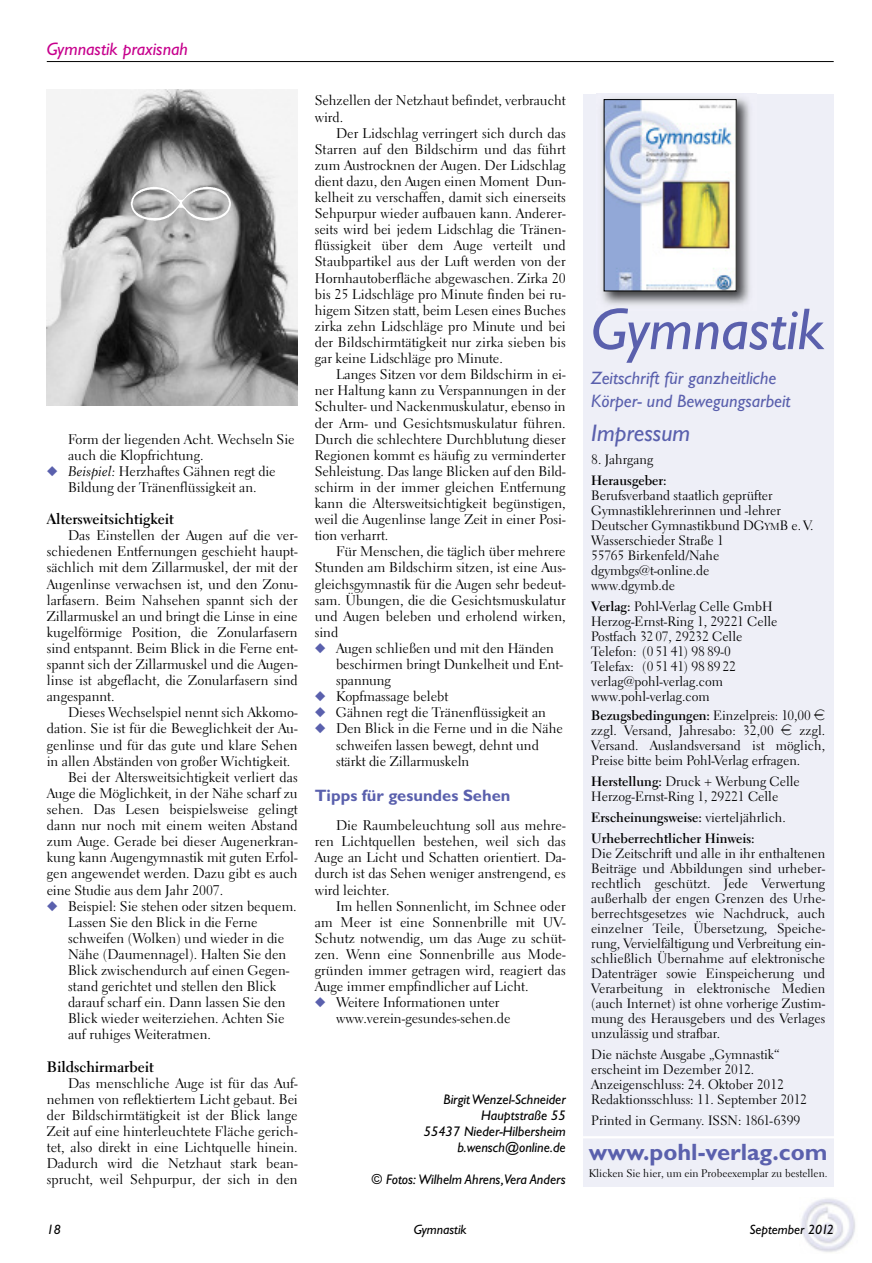
<style>
.page{position:relative;width:872px;height:1263px;background:#fff}
.page>*{position:absolute;margin:0;border:0;box-sizing:border-box;transform-origin:0 0}
.t1{font:italic 59.25px "Gill Sans";color:#5a60ad}
.t2{font:italic 24px "Gill Sans";color:#5a60ad}
.t3{font:700 23.7px "Gill Sans";color:#5a60ad}
.t4{font:italic 18px/22.5px "Gill Sans";color:#5a60ad}
.t5{font:italic 18px "Gill Sans";color:#c7008d}
.t6{font:700 16.5px "Gill Sans";color:#5a60ad}
.t7{font:700 15px "Electra LH";color:#000}
.t8{font:13.95px/16px "Electra LH";color:#000;text-align:justify}
.t9{font:italic 13.95px/16px "Gill Sans";color:#000;text-align:right}
.t10{font:13.5px/15px "Electra LH";color:#000}
.t11{font:700 13.5px/21px "Electra LH";color:#000}
.t12{font:italic 13.5px "Gill Sans";color:#000}
.t13{font:10.95px "Electra LH";color:#000}
.s1{color:#5a60ad}
.s2{font-family:"Electra LH Cursive"}
.s3{font-size:10.2px}
.s4{font-weight:700}
.s5{font-family:"Eurofont"}
.s6{font-weight:400}
</style>
<div class="page">
<img style="left:801px;top:1198px;width:54px;height:54px">
<hr style="left:47px;top:61px;width:786px;height:1px;background:#000">
<img style="left:47px;top:89px;width:251px;height:317px">
<img style="left:153px;top:187px;width:79px;height:34px">
<div style="left:583px;top:94px;width:250px;height:1092px;background:#eeeff7"></div>
<img style="left:597px;top:93px;width:159px;height:212px">
<img style="left:606px;top:102px;width:128px;height:187px">
<hr style="left:577px;top:1136px;width:272px;height:2px;background:#fff">
<p class="t5" style="left:47px;top:42px;width:143px">Gymnastik praxisnah</p>
<p class="t8" style="left:68px;top:432px;width:228px">Form der liegenden Acht. Wechseln Sie auch die Klopfrichtung.</p>
<p class="t8" style="left:47px;top:464px;width:230px;text-align:center"><span class="s1">◆</span> <span class="s2">Beispiel:</span> Herzhaftes Gähnen regt die<br>Bildung der Tränenflüssigkeit an.</p>
<p class="t7" style="left:47px;top:513px;width:129px">Altersweitsichtigkeit</p>
<p class="t8" style="left:47px;top:529px;width:252px;text-indent:21px">Das Einstellen der Augen auf die ver&shy;schiedenen Entfernungen geschieht haupt&shy;sächlich mit dem Zillarmuskel, der mit der Augenlinse verwachsen ist, und den Zonu&shy;larfasern. Beim Nahsehen spannt sich der Zillarmuskel an und bringt die Linse in eine kugelförmige Position, die Zonularfasern sind entspannt. Beim Blick in die Ferne ent&shy;spannt sich der Zillarmuskel und die Augen&shy;linse ist abgeflacht, die Zonularfasern sind angespannt.</p>
<p class="t8" style="left:68px;top:706px;width:231px">Dieses Wechselspiel nennt sich Akkomo-</p>
<p class="t8" style="left:47px;top:722px;width:252px">dation. Sie ist für die Beweglichkeit der Au-</p>
<p class="t8" style="left:47px;top:738px;width:252px">genlinse und für das gute und klare Sehen</p>
<p class="t8" style="left:47px;top:754px;width:245px">in allen Abständen von großer Wichtigkeit.</p>
<p class="t8" style="left:68px;top:770px;width:231px">Bei der Altersweitsichtigkeit verliert das</p>
<p class="t8" style="left:47px;top:786px;width:252px">Auge die Möglichkeit, in der Nähe scharf zu</p>
<p class="t8" style="left:47px;top:802px;width:252px">sehen. Das Lesen beispielsweise gelingt</p>
<p class="t8" style="left:47px;top:819px;width:252px">dann nur noch mit einem weiten Abstand</p>
<p class="t8" style="left:47px;top:835px;width:252px">zum Auge. Gerade bei dieser Augenerkran-</p>
<p class="t8" style="left:47px;top:851px;width:252px">kung kann Augengymnastik mit guten Erfol-</p>
<p class="t8" style="left:47px;top:867px;width:252px">gen angewendet werden. Dazu gibt es auch</p>
<p class="t8" style="left:47px;top:883px;width:178px">eine Studie aus dem Jahr 2007.</p>
<p class="t8" style="left:68px;top:899px;width:230px;text-align:left;text-indent:-21px"><span class="s1">◆</span> Beispiel: Sie stehen oder sitzen bequem.<br>Lassen Sie den Blick in die Ferne schweifen (Wolken) und wieder in die Nähe (Daumennagel). Halten Sie den Blick zwischendurch auf einen Gegen&shy;stand gerichtet und stellen den Blick darauf scharf ein. Dann lassen Sie den Blick wieder weiterziehen. Achten Sie auf ruhiges Weiteratmen.</p>
<p class="t7" style="left:47px;top:1060px;width:109px">Bildschirmarbeit</p>
<p class="t8" style="left:47px;top:1076px;width:252px;text-indent:21px">Das menschliche Auge ist für das Auf&shy;nehmen von reflektiertem Licht gebaut. Bei der Bildschirmtätigkeit ist der Blick lange Zeit auf eine hinterleuchtete Fläche gerich&shy;tet, also direkt in eine Lichtquelle hinein.<br>Dadurch wird die Netzhaut stark bean&shy;sprucht, weil Sehpurpur, der sich in den</p>
<p class="t8" style="left:315px;top:94px;width:252px">Sehzellen der Netzhaut befindet, verbraucht wird.</p>
<p class="t8" style="left:315px;top:126px;width:252px;text-indent:21px">Der Lidschlag verringert sich durch das Starren auf den Bildschirm und das führt zum Austrocknen der Augen. Der Lidschlag dient dazu, den Augen einen Moment Dun&shy;kelheit zu verschaffen, damit sich einerseits Sehpurpur wieder aufbauen kann. Anderer&shy;seits wird bei jedem Lidschlag die Tränen&shy;flüssigkeit über dem Auge verteilt und Staubpartikel aus der Luft werden von der Hornhautoberfläche abgewaschen. Zirka 20 bis 25 Lidschläge pro Minute finden bei ru&shy;higem Sitzen statt, beim Lesen eines Buches zirka zehn Lidschläge pro Minute und bei der Bildschirmtätigkeit nur zirka sieben bis gar keine Lidschläge pro Minute.</p>
<p class="t8" style="left:315px;top:368px;width:252px;text-indent:21px">Langes Sitzen vor dem Bildschirm in ei&shy;ner Haltung kann zu Verspannungen in der Schulter- und Nackenmuskulatur, ebenso in der Arm- und Gesichtsmuskulatur führen.<br>Durch die schlechtere Durchblutung dieser Regionen kommt es häufig zu verminderter Sehleistung. Das lange Blicken auf den Bild&shy;schirm in der immer gleichen Entfernung kann die Altersweitsichtigkeit begünstigen, weil die Augenlinse lange Zeit in einer Posi&shy;tion verharrt.</p>
<p class="t8" style="left:315px;top:545px;width:252px;text-indent:21px">Für Menschen, die täglich über mehrere Stunden am Bildschirm sitzen, ist eine Aus&shy;gleichsgymnastik für die Augen sehr bedeut&shy;sam. Übungen, die die Gesichtsmuskulatur und Augen beleben und erholend wirken, sind</p>
<p class="t8" style="left:336px;top:641px;width:229px;text-align:left;text-indent:-21px"><span class="s1">◆</span> Augen schließen und mit den Händen beschirmen bringt Dunkelheit und Ent&shy;spannung</p>
<p class="t8" style="left:315px;top:690px;width:135px"><span class="s1">◆</span> Kopfmassage belebt</p>
<p class="t8" style="left:315px;top:706px;width:233px"><span class="s1">◆</span> Gähnen regt die Tränenflüssigkeit an</p>
<p class="t8" style="left:336px;top:722px;width:228px;text-align:left;text-indent:-21px"><span class="s1">◆</span> Den Blick in die Ferne und in die Nähe schweifen lassen bewegt, dehnt und stärkt die Zillarmuskeln</p>
<p class="t6" style="left:315px;top:789px;width:197px">Tipps für gesundes Sehen</p>
<p class="t8" style="left:315px;top:819px;width:252px;text-indent:21px">Die Raumbeleuchtung soll aus mehre&shy;ren Lichtquellen bestehen, weil sich das Auge an Licht und Schatten orientiert. Da&shy;durch ist das Sehen weniger anstrengend, es wird leichter.</p>
<p class="t8" style="left:315px;top:899px;width:252px;text-indent:21px">Im hellen Sonnenlicht, im Schnee oder am Meer ist eine Sonnenbrille mit UV-Schutz notwendig, um das Auge zu schüt&shy;zen. Wenn eine Sonnenbrille aus Mode&shy;gründen immer getragen wird, reagiert das Auge immer empfindlicher auf Licht.</p>
<p class="t8" style="left:336px;top:996px;width:176px;text-indent:-21px"><span class="s1">◆</span> Weitere Informationen unter www.verein-gesundes-sehen.de</p>
<p class="t9" style="left:424px;top:1092px;width:143px">BirgitWenzel-Schneider<br>Hauptstraße 55<br>55437 Nieder-Hilbersheim b.wensch@online.de</p>
<p class="t9" style="left:372px;top:1173px;width:195px">© Fotos: Wilhelm Ahrens,Vera Anders</p>
<h1 class="t1" style="left:591px;top:307px;width:235px">Gymnastik</h1>
<p class="t4" style="left:591px;top:369px;width:201px">Zeitschrift für ganzheitliche<br>Körper- und Bewegungsarbeit</p>
<h2 class="t2" style="left:591px;top:423px;width:101px">Impressum</h2>
<p class="t10" style="left:591px;top:453px;width:63px">8. Jahrgang</p>
<p class="t11" style="left:591px;top:472px;width:77px">Herausgeber:</p>
<p class="t10" style="left:591px;top:490px;width:224px">Berufsverband staatlich geprüfter<br>Gymnastiklehrerinnen und -lehrer<br>Deutscher Gymnastikbund DG<span class="s3">YM</span>B e. V.<br>Wasserschieder Straße 1<br>55765 Birkenfeld/Nahe dgymbgs@t-online.de<br>www.dgymb.de</p>
<p class="t10" style="left:591px;top:601px;width:188px"><span class="s4">Verlag:</span> Pohl-Verlag Celle GmbH<br>Herzog-Ernst-Ring 1, 29221 Celle<br>Postfach 32 07, 29232 Celle<br>Telefon: (0 51 41) 98 89-0<br>Telefax: (0 51 41) 98 89 22 verlag@pohl-verlag.com www.pohl-verlag.com</p>
<p class="t10" style="left:591px;top:709px;width:235px;text-align:justify"><span class="s4">Bezugsbedingungen:</span> Einzelpreis: 10,00 <span class="s5">e </span>zzgl. Versand, Jahresabo: 32,00 <span class="s5">e</span> zzgl.<br>Versand. Auslandsversand ist möglich, Preise bitte beim Pohl-Verlag erfragen.</p>
<p class="t10" style="left:591px;top:775px;width:210px"><span class="s4">Herstellung:</span> Druck + Werbung Celle<br>Herzog-Ernst-Ring 1, 29221 Celle</p>
<p class="t11" style="left:591px;top:808px;width:196px">Erscheinungsweise: <span class="s6">vierteljährlich.<br></span>Urheberrechtlicher Hinweis:</p>
<p class="t10" style="left:591px;top:847px;width:235px;text-align:justify">Die Zeitschrift und alle in ihr enthaltenen Beiträge und Abbildungen sind urheber&shy;rechtlich geschützt. Jede Verwertung außerhalb der engen Grenzen des Urhe&shy;berrechtsgesetzes wie Nachdruck, auch einzelner Teile, Übersetzung, Speiche&shy;rung, Vervielfältigung und Verbreitung ein&shy;schließlich Übernahme auf elektronische Datenträger sowie Einspeicherung und Verarbeitung in elektronische Medien (auch Internet) ist ohne vorherige Zustim&shy;mung des Herausgebers und des Verlages unzulässig und strafbar.</p>
<p class="t10" style="left:591px;top:1048px;width:217px">Die nächste Ausgabe „Gymnastik“ erscheint im Dezember 2012.<br>Anzeigenschluss: 24. Oktober 2012<br>Redaktionsschluss: 11. September 2012</p>
<p class="t10" style="left:591px;top:1114px;width:211px">Printed in Germany. ISSN: 1861-6399</p>
<h3 class="t3" style="left:589px;top:1143px;width:240px">www.pohl-verlag.com</h3>
<p class="t13" style="left:589px;top:1168px;width:240px">Klicken Sie hier, um ein Probeexemplar zu bestellen.</p>
<p class="t12" style="left:47px;top:1224px;width:16px">18</p>
<p class="t12" style="left:414px;top:1224px;width:55px">Gymnastik</p>
<p class="t12" style="left:749px;top:1224px;width:86px">September 2012</p>
</div>
